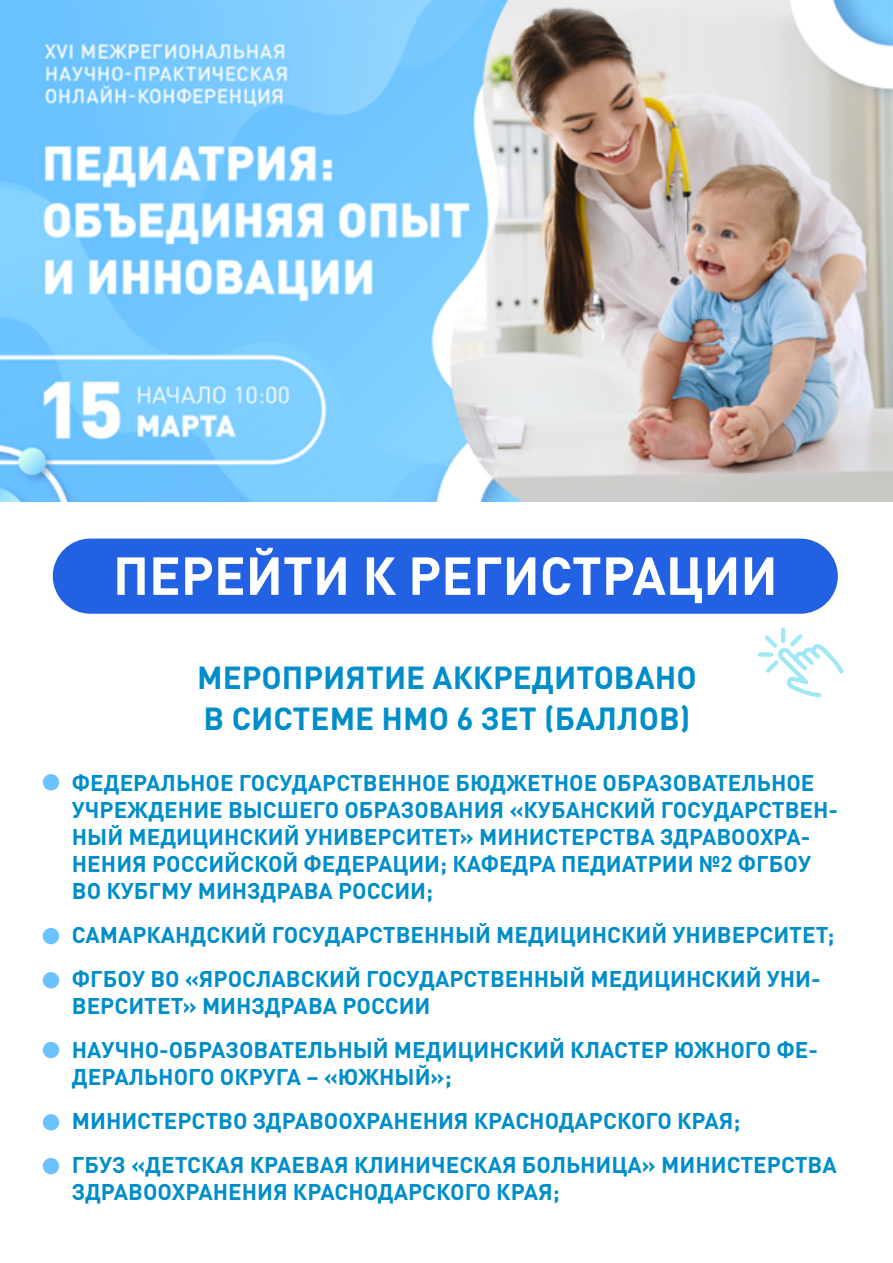
<style>
.page{position:relative;width:893px;height:1263px;background:#fff}
.page>*{position:absolute;margin:0;border:0;box-sizing:border-box;transform-origin:0 0}
.t1{font:700 52.65px "DIN Pro";color:#fff}
.t2{font:700 31.5px/41px "DIN Pro";color:#008eca}
.t3{font:700 22.5px/27px "DIN Pro";color:#008eca}
</style>
<div class="page">
<img style="left:0;top:0;width:893px;height:502px">
<div style="left:53px;top:539px;width:785px;height:75px;background:#2262e2;border-radius:38px"></div>
<svg style="left:758px;top:627px;width:85px;height:70px"></svg>
<div style="left:43px;top:1158px;width:16px;height:16px;background:#6ac2ff;border-radius:50%"></div>
<div style="left:43px;top:1114px;width:16px;height:16px;background:#6ac2ff;border-radius:50%"></div>
<div style="left:43px;top:1042px;width:16px;height:16px;background:#6ac2ff;border-radius:50%"></div>
<div style="left:43px;top:972px;width:16px;height:16px;background:#6ac2ff;border-radius:50%"></div>
<div style="left:43px;top:928px;width:16px;height:16px;background:#6ac2ff;border-radius:50%"></div>
<div style="left:43px;top:774px;width:16px;height:16px;background:#6ac2ff;border-radius:50%"></div>
<h1 class="t1" style="left:113px;top:541px;width:666px">ПЕРЕЙТИ К РЕГИСТРАЦИИ</h1>
<h2 class="t2" style="left:197px;top:656px;width:501px">МЕРОПРИЯТИЕ АККРЕДИТОВАНО<br>В СИСТЕМЕ НМО 6 ЗЕТ (БАЛЛОВ)</h2>
<p class="t3" style="left:72px;top:769px;width:768px">ФЕДЕРАЛЬНОЕ ГОСУДАРСТВЕННОЕ БЮДЖЕТНОЕ ОБРАЗОВАТЕЛЬНОЕ УЧРЕЖДЕНИЕ ВЫСШЕГО ОБРАЗОВАНИЯ «КУБАНСКИЙ ГОСУДАРСТВЕН-НЫЙ МЕДИЦИНСКИЙ УНИВЕРСИТЕТ» МИНИСТЕРСТВА ЗДРАВООХРА-НЕНИЯ РОССИЙСКОЙ ФЕДЕРАЦИИ; КАФЕДРА ПЕДИАТРИИ №2 ФГБОУ ВО КУБГМУ МИНЗДРАВА РОССИИ;</p>
<p class="t3" style="left:72px;top:912px;width:764px;line-height:44px">САМАРКАНДСКИЙ ГОСУДАРСТВЕННЫЙ МЕДИЦИНСКИЙ УНИВЕРСИТЕТ;<br>ФГБОУ ВО «ЯРОСЛАВСКИЙ ГОСУДАРСТВЕННЫЙ МЕДИЦИНСКИЙ УНИ-</p>
<p class="t3" style="left:72px;top:983px;width:748px;line-height:44px">ВЕРСИТЕТ» МИНЗДРАВА РОССИИ<br>НАУЧНО-ОБРАЗОВАТЕЛЬНЫЙ МЕДИЦИНСКИЙ КЛАСТЕР ЮЖНОГО ФЕ-</p>
<p class="t3" style="left:72px;top:1054px;width:766px;line-height:44px">ДЕРАЛЬНОГО ОКРУГА – «ЮЖНЫЙ»;<br>МИНИСТЕРСТВО ЗДРАВООХРАНЕНИЯ КРАСНОДАРСКОГО КРАЯ;<br>ГБУЗ «ДЕТСКАЯ КРАЕВАЯ КЛИНИЧЕСКАЯ БОЛЬНИЦА» МИНИСТЕРСТВА</p>
<p class="t3" style="left:72px;top:1178px;width:489px">ЗДРАВООХРАНЕНИЯ КРАСНОДАРСКОГО КРАЯ;</p>
</div>
